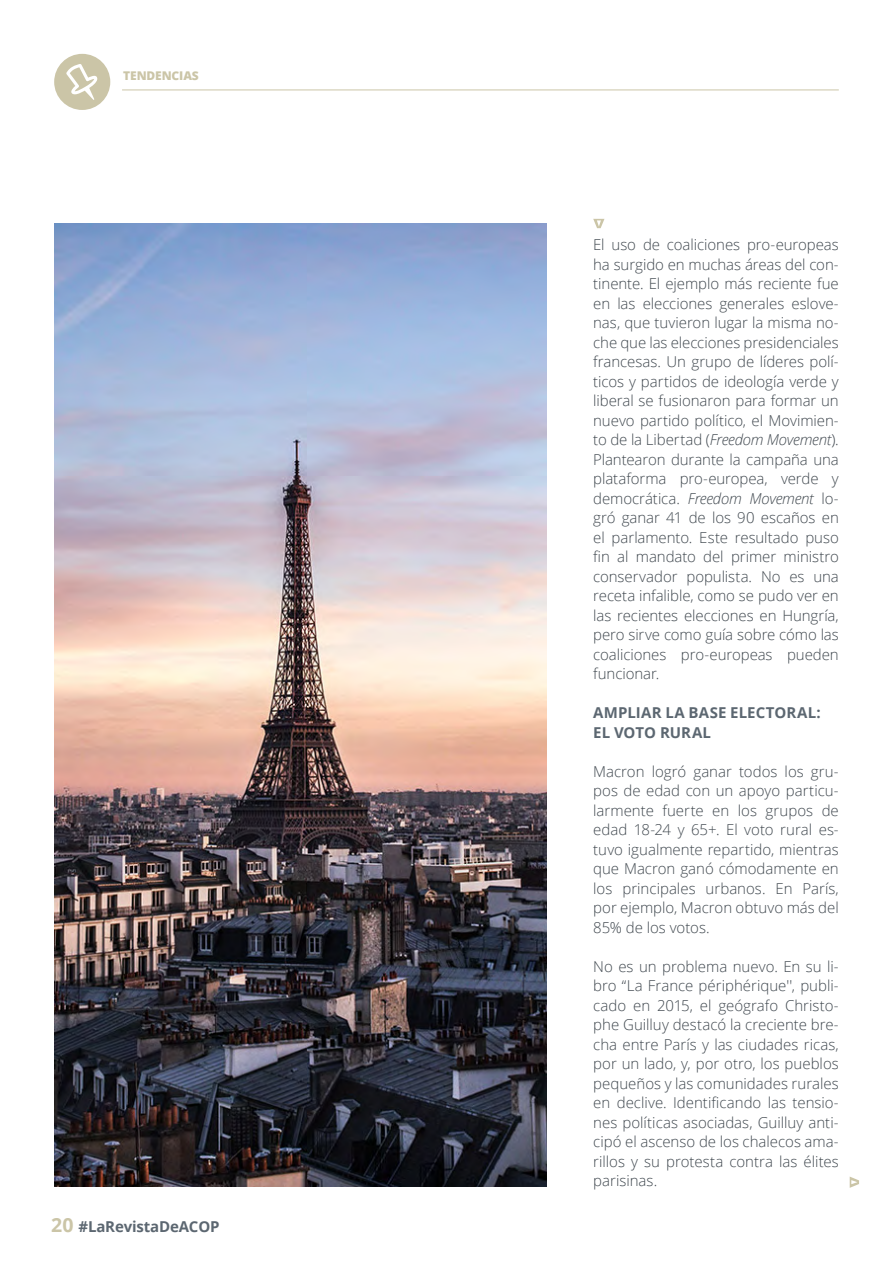
<style>
.page{position:relative;width:893px;height:1263px;background:#fff}
.page>*{position:absolute;margin:0;border:0;box-sizing:border-box;transform-origin:0 0}
.t1{font:300 15px/19.5px "Open Sans";color:#40484f;text-align:justify}
.t2{font:700 15px/19.5px "Open Sans";color:#5c6771}
.t3{font:800 12px "Open Sans";letter-spacing:-.01em;color:#cbc5a7}
.s1{font-size:19.5px;color:#cbc5a7}
.s2{font-style:italic}
</style>
<div class="page">
<div style="left:54px;top:54px;width:56px;height:56px;background:#cbc5a7;border-radius:50%"></div>
<svg style="left:66px;top:64px;width:31px;height:36px"></svg>
<hr style="left:122px;top:90px;width:717px;height:1px;background:#cbc5a7">
<svg style="left:593px;top:219px;width:11px;height:9px"></svg>
<img style="left:54px;top:223px;width:493px;height:963px">
<svg style="left:850px;top:1177px;width:9px;height:11px"></svg>
<p class="t3" style="left:123px;top:67px;width:77px">TENDENCIAS</p>
<p class="t2" style="left:51px;top:1216px;width:170px"><span class="s1">20</span> #LaRevistaDeACOP</p>
<p class="t1" style="left:593px;top:235px;width:247px">El uso de coaliciones pro-europeas ha surgido en muchas áreas del con&shy;tinente. El ejemplo más reciente fue en las elecciones generales eslove&shy;nas, que tuvieron lugar la misma no&shy;che que las elecciones presidenciales francesas. Un grupo de líderes polí&shy;ticos y partidos de ideología verde y liberal se fusionaron para formar un nuevo partido político, el Movimien&shy;to de la Libertad (<span class="s2">Freedom Movement</span>).<br>Plantearon durante la campaña una plataforma pro-europea, verde y democrática. <span class="s2">Freedom Movement</span> lo&shy;gró ganar 41 de los 90 escaños en el parlamento. Este resultado puso fin al mandato del primer ministro conservador populista. No es una receta infalible, como se pudo ver en las recientes elecciones en Hungría, pero sirve como guía sobre cómo las coaliciones pro-europeas pueden funcionar.</p>
<p class="t2" style="left:593px;top:703px;width:229px">AMPLIAR LA BASE ELECTORAL:<br>EL VOTO RURAL</p>
<p class="t1" style="left:593px;top:761px;width:247px">Macron logró ganar todos los gru&shy;pos de edad con un apoyo particu&shy;larmente fuerte en los grupos de edad 18-24 y 65+. El voto rural es&shy;tuvo igualmente repartido, mientras que Macron ganó cómodamente en los principales urbanos. En París, por ejemplo, Macron obtuvo más del 85% de los votos.</p>
<p class="t1" style="left:593px;top:956px;width:247px">No es un problema nuevo. En su li&shy;bro “La France périphérique'', publi&shy;cado en 2015, el geógrafo Christo&shy;phe Guilluy destacó la creciente bre&shy;cha entre París y las ciudades ricas, por un lado, y, por otro, los pueblos pequeños y las comunidades rurales en declive. Identificando las tensio&shy;nes políticas asociadas, Guilluy anti&shy;cipó el ascenso de los chalecos ama&shy;rillos y su protesta contra las élites parisinas.</p>
</div>
